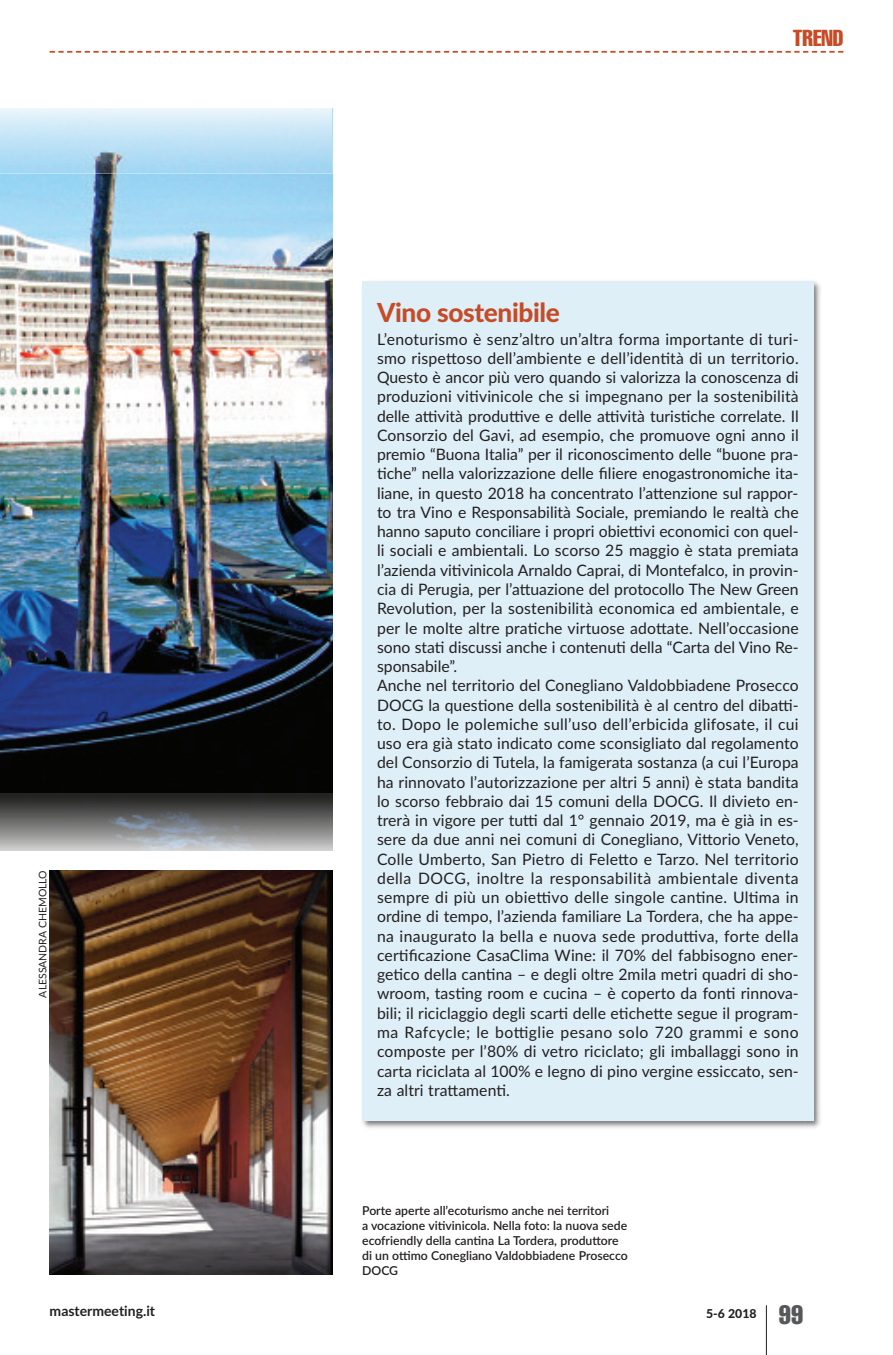
<style>
.page{position:relative;width:893px;height:1355px;background:#fff}
.page>*{position:absolute;margin:0;border:0;box-sizing:border-box;transform-origin:0 0}
.t1{font:800 26.25px "Lato";letter-spacing:-.015em;color:#c64b26}
.t2{font:extra-condensed 22.75px "Helvetica";color:#c64b26}
.t3{font:15.75px/19.2px "Lato";letter-spacing:.005em;color:#231f20}
.t4{font:700 14px "Lato";color:#231f20}
.t5{font:600 12.25px/14.9px "Lato";color:#231f20}
.t6{font:800 12.25px "Lato";color:#231f20}
.t7{font:10.5px "Lato";color:#231f20}
.s1{font-family:"Helvetica";font-weight:400;font-stretch:extra-condensed;font-size:26.25px;color:#57585a}
</style>
<div class="page">
<hr style="left:766px;top:1305px;width:1px;height:49px;background:#231f20">
<svg style="left:50px;top:51px;width:793px;height:2px"></svg>
<img style="left:362px;top:281px;width:459px;height:847px">
<div style="left:362px;top:281px;width:452px;height:839px;background:#deeff7"></div>
<img style="left:50px;top:870px;width:282px;height:404px">
<img style="left:0;top:174px;width:332px;height:619px">
<svg style="left:0;top:793px;width:332px;height:58px;background:#717373"></svg>
<svg style="left:0;top:108px;width:332px;height:66px;background:#c0e1f3"></svg>
<p class="t7" style="left:37px;top:997px;width:129px;rotate:-90deg">ALESSANDRA ChEMOLLO</p>
<h2 class="t2" style="left:793px;top:30px;width:52px">TREND</h2>
<h1 class="t1" style="left:377px;top:297px;width:184px">Vino sostenibile</h1>
<p class="t3" style="left:377px;top:329px;width:423px">L’enoturismo è senz’altro un’altra forma importante di turi&shy;smo rispettoso dell’ambiente e dell’identità di un territorio.<br>Questo è ancor più vero quando si valorizza la conoscenza di produzioni vitivinicole che si impegnano per la sostenibilità delle attività produttive e delle attività turistiche correlate. Il Consorzio del Gavi, ad esempio, che promuove ogni anno il premio “Buona Italia” per il riconoscimento delle “buone pra&shy;tiche” nella valorizzazione delle filiere enogastronomiche ita&shy;liane, in questo 2018 ha concentrato l’attenzione sul rappor&shy;to tra Vino e Responsabilità Sociale, premiando le realtà che hanno saputo conciliare i propri obiettivi economici con quel&shy;li sociali e ambientali. Lo scorso 25 maggio è stata premiata l’azienda vitivinicola Arnaldo Caprai, di Montefalco, in provin&shy;cia di Perugia, per l’attuazione del protocollo The New Green Revolution, per la sostenibilità economica ed ambientale, e per le molte altre pratiche virtuose adottate. Nell’occasione sono stati discussi anche i contenuti della “Carta del Vino Re&shy;sponsabile”.<br>Anche nel territorio del Conegliano Valdobbiadene Prosecco DOCG la questione della sostenibilità è al centro del dibatti&shy;to. Dopo le polemiche sull’uso dell’erbicida glifosate, il cui uso era già stato indicato come sconsigliato dal regolamento del Consorzio di Tutela, la famigerata sostanza (a cui l’Europa ha rinnovato l’autorizzazione per altri 5 anni) è stata bandita lo scorso febbraio dai 15 comuni della DOCG. Il divieto en&shy;trerà in vigore per tutti dal 1° gennaio 2019, ma è già in es&shy;sere da due anni nei comuni di Conegliano, Vittorio Veneto, Colle Umberto, San Pietro di Feletto e Tarzo. Nel territorio della DOCG, inoltre la responsabilità ambientale diventa sempre di più un obiettivo delle singole cantine. Ultima in ordine di tempo, l’azienda familiare La Tordera, che ha appe&shy;na inaugurato la bella e nuova sede produttiva, forte della certificazione CasaClima Wine: il 70% del fabbisogno ener&shy;getico della cantina – e degli oltre 2mila metri quadri di sho&shy;wroom, tasting room e cucina – è coperto da fonti rinnova&shy;bili; il riciclaggio degli scarti delle etichette segue il program&shy;ma Rafcycle; le bottiglie pesano solo 720 grammi e sono composte per l’80% di vetro riciclato; gli imballaggi sono in carta riciclata al 100% e legno di pino vergine essiccato, sen&shy;za altri trattamenti.</p>
<p class="t5" style="left:362px;top:1203px;width:267px">Porte aperte all’ecoturismo anche nei territori<br>a vocazione vitivinicola. Nella foto: la nuova sede ecofriendly della cantina La Tordera, produttore di un ottimo Conegliano Valdobbiadene Prosecco DOCG</p>
<p class="t4" style="left:50px;top:1302px;width:107px">mastermeeting.it</p>
<p class="t6" style="left:706px;top:1306px;width:99px">5-6 2018 <span class="s1">99</span></p>
</div>
